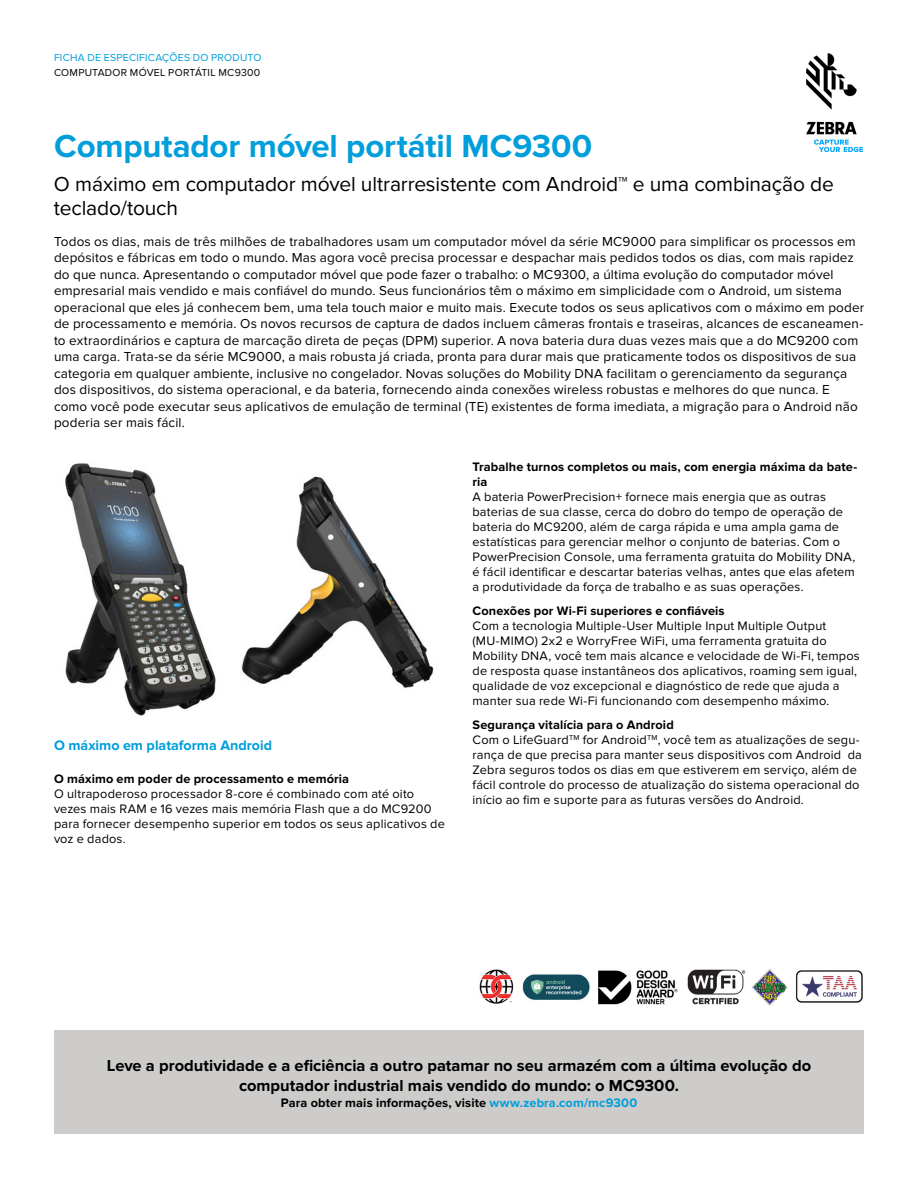
<style>
.page{position:relative;width:918px;height:1188px;background:#fff}
.page>*{position:absolute;margin:0;border:0;box-sizing:border-box;transform-origin:0 0}
.t1{font:700 33px "Proxima Nova";letter-spacing:-.005em;color:#009edb}
.t2{font:21px/24px "Proxima Nova";letter-spacing:-.005em;color:#000}
.t3{font:700 16.5px/20.2px "Proxima Nova";color:#000;text-align:center}
.t4{font:700 14.25px "Proxima Nova";color:#009edb}
.t5{font:13.5px/16.5px "Proxima Nova";letter-spacing:.01em;color:#000}
.t6{font:12.75px/15px "Proxima Nova";letter-spacing:.015em;color:#000}
.t7{font:700 12.75px/15px "Proxima Nova";letter-spacing:.01em;color:#000}
.t8{font:10.5px "Proxima Nova";letter-spacing:.025em;color:#009edb}
.t9{font:10.5px "Proxima Nova";letter-spacing:.025em;color:#000}
.s1{font-weight:700}
.s2{color:#009edb}
</style>
<div class="page">
<img style="left:806px;top:54px;width:56px;height:97px">
<div style="left:54px;top:1031px;width:810px;height:103px;background:#cdccca"></div>
<img style="left:479px;top:969px;width:384px;height:37px">
<img style="left:65px;top:463px;width:369px;height:253px">
<p class="t8" style="left:54px;top:52px;width:209px">FICHA DE ESPECIFICAÇÕES DO PRODUTO</p>
<p class="t9" style="left:54px;top:66px;width:208px">COMPUTADOR MÓVEL PORTÁTIL MC9300</p>
<h1 class="t1" style="left:54px;top:127px;width:540px">Computador móvel portátil MC9300</h1>
<h2 class="t2" style="left:54px;top:173px;width:782px">O máximo em computador móvel ultrarresistente com Android™ e uma combinação de teclado/touch</h2>
<p class="t5" style="left:54px;top:233px;width:812px">Todos os dias, mais de três milhões de trabalhadores usam um computador móvel da série MC9000 para simplificar os processos em depósitos e fábricas em todo o mundo. Mas agora você precisa processar e despachar mais pedidos todos os dias, com mais rapidez do que nunca. Apresentando o computador móvel que pode fazer o trabalho: o MC9300, a última evolução do computador móvel empresarial mais vendido e mais confiável do mundo. Seus funcionários têm o máximo em simplicidade com o Android, um sistema operacional que eles já conhecem bem, uma tela touch maior e muito mais. Execute todos os seus aplicativos com o máximo em poder de processamento e memória. Os novos recursos de captura de dados incluem câmeras frontais e traseiras, alcances de escaneamen&shy;to extraordinários e captura de marcação direta de peças (DPM) superior. A nova bateria dura duas vezes mais que a do MC9200 com uma carga. Trata-se da série MC9000, a mais robusta já criada, pronta para durar mais que praticamente todos os dispositivos de sua categoria em qualquer ambiente, inclusive no congelador. Novas soluções do Mobility DNA facilitam o gerenciamento da segurança dos dispositivos, do sistema operacional, e da bateria, fornecendo ainda conexões wireless robustas e melhores do que nunca. E como você pode executar seus aplicativos de emulação de terminal (TE) existentes de forma imediata, a migração para o Android não poderia ser mais fácil.</p>
<p class="t4" style="left:54px;top:737px;width:220px">O máximo em plataforma Android</p>
<p class="t7" style="left:54px;top:772px;width:297px">O máximo em poder de processamento e memória</p>
<p class="t6" style="left:54px;top:787px;width:393px">O ultrapoderoso processador 8-core é combinado com até oito vezes mais RAM e 16 vezes mais memória Flash que a do MC9200 para fornecer desempenho superior em todos os seus aplicativos de voz e dados.</p>
<p class="t7" style="left:472px;top:459px;width:386px">Trabalhe turnos completos ou mais, com energia máxima da bate&shy;ria</p>
<p class="t6" style="left:472px;top:489px;width:384px">A bateria PowerPrecision+ fornece mais energia que as outras baterias de sua classe, cerca do dobro do tempo de operação de bateria do MC9200, além de carga rápida e uma ampla gama de estatísticas para gerenciar melhor o conjunto de baterias. Com o PowerPrecision Console, uma ferramenta gratuita do Mobility DNA, é fácil identificar e descartar baterias velhas, antes que elas afetem a produtividade da força de trabalho e as suas operações.</p>
<p class="t7" style="left:472px;top:603px;width:254px">Conexões por Wi-Fi superiores e confiáveis</p>
<p class="t6" style="left:472px;top:618px;width:389px">Com a tecnologia Multiple-User Multiple Input Multiple Output (MU-MIMO) 2x2 e WorryFree WiFi, uma ferramenta gratuita do Mobility DNA, você tem mais alcance e velocidade de Wi-Fi, tempos de resposta quase instantâneos dos aplicativos, roaming sem igual, qualidade de voz excepcional e diagnóstico de rede que ajuda a manter sua rede Wi-Fi funcionando com desempenho máximo.</p>
<p class="t6" style="left:472px;top:717px;width:391px"><span class="s1">Segurança vitalícia para o Android<br></span>Com o LifeGuard<sup>TM</sup> for Android<sup>TM</sup>, você tem as atualizações de segu&shy;rança de que precisa para manter seus dispositivos com Android da Zebra seguros todos os dias em que estiverem em serviço, além de fácil controle do processo de atualização do sistema operacional do início ao fim e suporte para as futuras versões do Android.</p>
<p class="t3" style="left:107px;top:1056px;width:706px">Leve a produtividade e a eficiência a outro patamar no seu armazém com a última evolução do computador industrial mais vendido do mundo: o MC9300.</p>
<p class="t7" style="left:281px;top:1095px;width:358px">Para obter mais informações, visite <span class="s2">www.zebra.com/mc9300</span></p>
</div>
